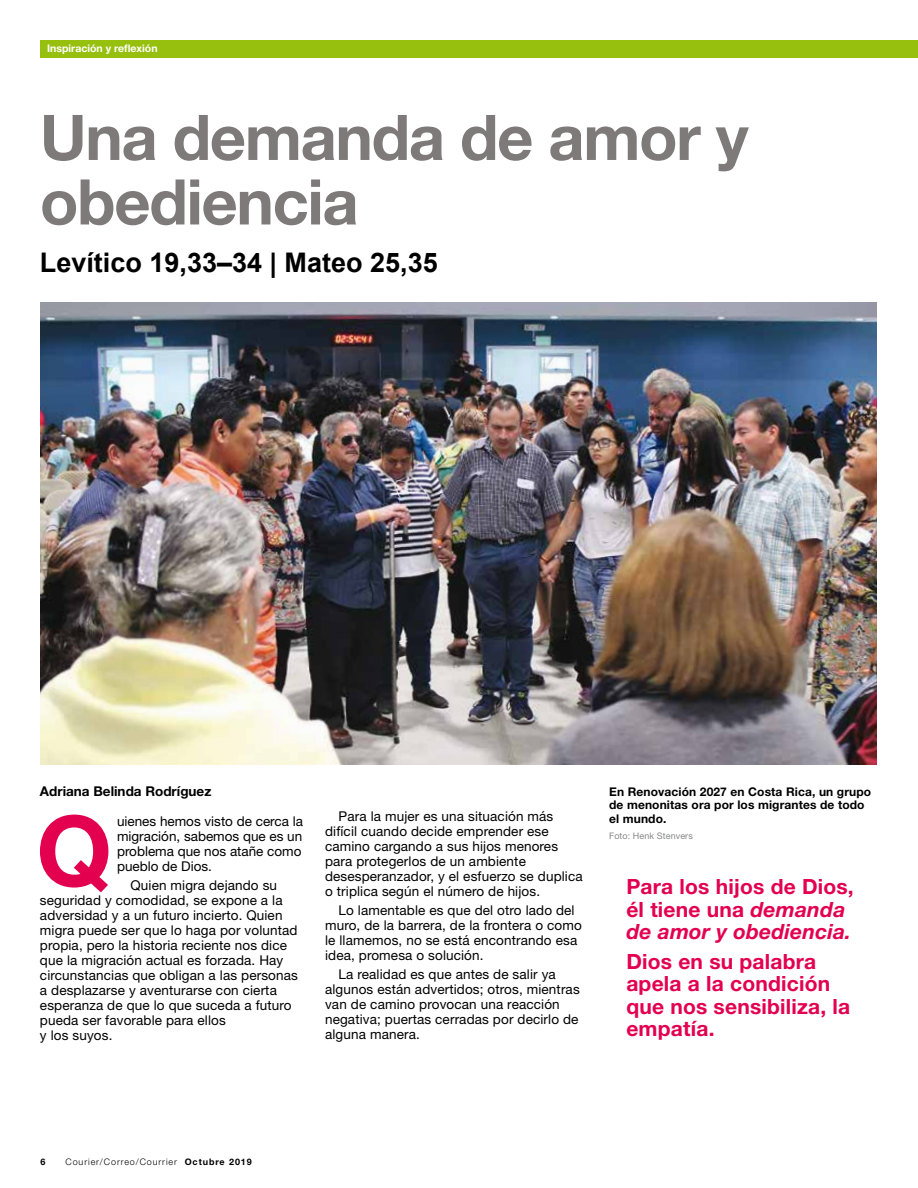
<style>
.page{position:relative;width:918px;height:1188px;background:#fff}
.page>*{position:absolute;margin:0;border:0;box-sizing:border-box;transform-origin:0 0}
.t1{font:700 97.5px "Helvetica Neue LT Std";color:#e3004f}
.t2{font:700 63px/64.5px "Helvetica Neue";letter-spacing:-.02em;color:#7d7a79}
.t3{font:700 27px "Arial";color:#000}
.t4{font:700 21px/22.5px "Helvetica Neue LT Std";letter-spacing:.01em;color:#e3004f}
.t5{font:13.5px/15px "Helvetica Neue LT Std";letter-spacing:.01em;color:#000}
.t6{font:700 13.5px "Helvetica Neue LT Std";color:#000}
.t7{font:700 12px/13.5px "Helvetica Neue LT Std";letter-spacing:.01em;color:#000}
.t8{font:700 10.5px "Helvetica Neue";color:#fff}
.t9{font:300 9px "Helvetica Neue LT Std";letter-spacing:.1em;color:#000}
.t10{font:9px "Helvetica Neue LT Std";letter-spacing:.01em;color:#87888a}
.t11{font:700 9px "Helvetica Neue LT Std";color:#000}
.s1{font-style:italic}
.s2{font-weight:700}
</style>
<div class="page">
<div style="left:40px;top:40px;width:878px;height:18px;background:#97bf0d"></div>
<img style="left:40px;top:302px;width:837px;height:463px">
<p class="t8" style="left:47px;top:42px;width:112px">Inspiración y reflexión</p>
<h2 class="t2" style="left:40px;top:104px;width:710px">Una demanda de amor y obediencia</h2>
<h3 class="t3" style="left:40px;top:243px;width:399px">Levítico 19,33–34 | Mateo 25,35</h3>
<p class="t6" style="left:40px;top:783px;width:173px">Adriana Belinda Rodríguez</p>
<h1 class="t1" style="left:36px;top:791px;width:77px">Q</h1>
<p class="t5" style="left:117px;top:813px;width:188px;text-align:justify">uienes hemos visto de cerca la migración, sabemos que es un problema que nos atañe como pueblo de Dios.</p>
<p class="t5" style="left:40px;top:877px;width:259px;text-indent:91px">Quien migra dejando su seguridad y comodidad, se expone a la adversidad y a un futuro incierto. Quien migra puede ser que lo haga por voluntad propia, pero la historia reciente nos dice que la migración actual es forzada. Hay circunstancias que obligan a las personas a desplazarse y aventurarse con cierta esperanza de que lo que suceda a futuro pueda ser favorable para ellos<br>y los suyos.</p>
<p class="t5" style="left:325px;top:809px;width:259px;text-indent:14px">Para la mujer es una situación más difícil cuando decide emprender ese camino cargando a sus hijos menores para protegerlos de un ambiente desesperanzador, y el esfuerzo se duplica o triplica según el número de hijos.</p>
<p class="t5" style="left:325px;top:902px;width:258px;text-indent:14px">Lo lamentable es que del otro lado del muro, de la barrera, de la frontera o como le llamemos, no se está encontrando esa idea, promesa o solución.</p>
<p class="t5" style="left:325px;top:966px;width:256px;text-indent:14px">La realidad es que antes de salir ya algunos están advertidos; otros, mientras van de camino provocan una reacción negativa; puertas cerradas por decirlo de alguna manera.</p>
<p class="t7" style="left:609px;top:785px;width:264px">En Renovación 2027 en Costa Rica, un grupo de menonitas ora por los migrantes de todo el mundo.</p>
<p class="t10" style="left:609px;top:830px;width:85px">Foto: Henk Stenvers</p>
<h3 class="t4" style="left:626px;top:875px;width:229px">Para los hijos de Dios, él tiene una <span class="s1">demanda de amor y obediencia.</span></h3>
<h3 class="t4" style="left:626px;top:949px;width:225px">Dios en su palabra apela a la condición que nos sensibiliza, la empatía.</h3>
<p class="t11" style="left:40px;top:1157px;width:7px">6</p>
<p class="t9" style="left:66px;top:1157px;width:188px">Courier/Correo/Courrier <span class="s2">Octubre 2019</span></p>
</div>
